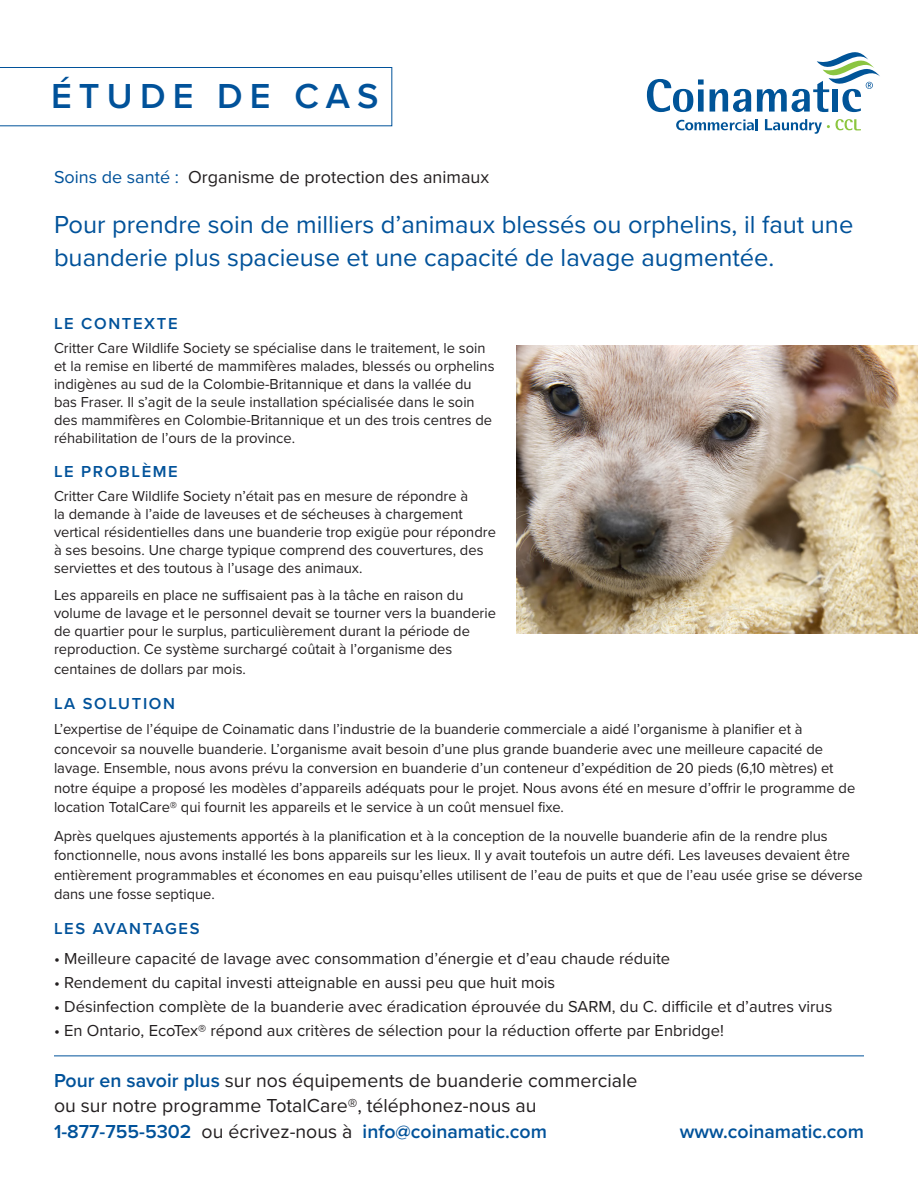
<style>
.page{position:relative;width:918px;height:1188px;background:#fff}
.page>*{position:absolute;margin:0;border:0;box-sizing:border-box;transform-origin:0 0}
.t1{font:600 36px "Proxima Nova";letter-spacing:.2em;color:#01529a}
.t2{font:25.5px/32.4px "Proxima Nova";color:#01529a}
.t3{font:19.5px/25.5px "Proxima Nova";color:#231f20}
.t4{font:600 19.5px "Proxima Nova";color:#01529a}
.t5{font:18px "Proxima Nova";color:#231f20}
.t6{font:16.5px "Proxima Nova";color:#231f20}
.t7{font:600 16.5px "Proxima Nova";letter-spacing:.1em;color:#01529a}
.t8{font:15px/18px "Proxima Nova";color:#231f20}
.s1{color:#01529a}
.s2{font-weight:600;color:#01529a}
.s3{font-weight:400;color:#231f20}
</style>
<div class="page">
<hr style="left:54px;top:1055px;width:810px;height:1px;background:#01529a">
<img style="left:516px;top:346px;width:402px;height:287px">
<svg style="left:647px;top:79px;width:57px;height:33px"></svg>
<svg style="left:710px;top:89px;width:41px;height:23px"></svg>
<svg style="left:676px;top:119px;width:82px;height:11px"></svg>
<svg style="left:836px;top:119px;width:25px;height:11px"></svg>
<svg style="left:765px;top:119px;width:65px;height:15px"></svg>
<svg style="left:757px;top:52px;width:123px;height:60px"></svg>
<svg style="left:0;top:67px;width:392px;height:59px"></svg>
<p class="t1" style="left:51px;top:69px;width:329px">ÉTUDE DE CAS</p>
<p class="t5" style="left:54px;top:163px;width:437px"><span class="s1">Soins de santé :</span> Organisme de protection des animaux</p>
<p class="t2" style="left:54px;top:207px;width:801px">Pour prendre soin de milliers d’animaux blessés ou orphelins, il faut une buanderie plus spacieuse et une capacité de lavage augmentée.</p>
<p class="t7" style="left:54px;top:311px;width:125px">LE CONTEXTE</p>
<p class="t8" style="left:54px;top:338px;width:442px">Critter Care Wildlife Society se spécialise dans le traitement, le soin et la remise en liberté de mammifères malades, blessés ou orphelins indigènes au sud de la Colombie-Britannique et dans la vallée du bas Fraser. Il s’agit de la seule installation spécialisée dans le soin des mammifères en Colombie-Britannique et un des trois centres de réhabilitation de l’ours de la province.</p>
<p class="t7" style="left:54px;top:460px;width:125px">LE PROBLÈME</p>
<p class="t8" style="left:54px;top:487px;width:443px">Critter Care Wildlife Society n’était pas en mesure de répondre à<br>la demande à l’aide de laveuses et de sécheuses à chargement vertical résidentielles dans une buanderie trop exigüe pour répondre à ses besoins. Une charge typique comprend des couvertures, des serviettes et des toutous à l’usage des animaux.</p>
<p class="t8" style="left:54px;top:586px;width:444px">Les appareils en place ne suffisaient pas à la tâche en raison du volume de lavage et le personnel devait se tourner vers la buanderie de quartier pour le surplus, particulièrement durant la période de reproduction. Ce système surchargé coûtait à l’organisme des</p>
<p class="t8" style="left:54px;top:659px;width:193px">centaines de dollars par mois.</p>
<p class="t7" style="left:54px;top:691px;width:123px">LA SOLUTION</p>
<p class="t8" style="left:54px;top:719px;width:803px;line-height:19.5px">L’expertise de l’équipe de Coinamatic dans l’industrie de la buanderie commerciale a aidé l’organisme à planifier et à concevoir sa nouvelle buanderie. L’organisme avait besoin d’une plus grande buanderie avec une meilleure capacité de lavage. Ensemble, nous avons prévu la conversion en buanderie d’un conteneur d’expédition de 20 pieds (6,10 mètres) et notre équipe a proposé les modèles d’appareils adéquats pour le projet. Nous avons été en mesure d’offrir le programme de location TotalCare® qui fournit les appareils et le service à un coût mensuel fixe.</p>
<p class="t8" style="left:54px;top:826px;width:810px;line-height:19.5px">Après quelques ajustements apportés à la planification et à la conception de la nouvelle buanderie afin de la rendre plus fonctionnelle, nous avons installé les bons appareils sur les lieux. Il y avait toutefois un autre défi. Les laveuses devaient être entièrement programmables et économes en eau puisqu’elles utilisent de l’eau de puits et que de l’eau usée grise se déverse dans une fosse septique.</p>
<p class="t7" style="left:54px;top:916px;width:147px">LES AVANTAGES</p>
<p class="t6" style="left:54px;top:946px;width:618px">• Meilleure capacité de lavage avec consommation d’énergie et d’eau chaude réduite</p>
<p class="t6" style="left:54px;top:970px;width:503px">• Rendement du capital investi atteignable en aussi peu que huit mois</p>
<p class="t6" style="left:54px;top:994px;width:780px">• Désinfection complète de la buanderie avec éradication éprouvée du SARM, du C. difficile et d’autres virus</p>
<p class="t6" style="left:54px;top:1018px;width:671px">• En Ontario, EcoTex® répond aux critères de sélection pour la réduction offerte par Enbridge!</p>
<p class="t3" style="left:54px;top:1067px;width:585px"><span class="s2">Pour en savoir plus</span> sur nos équipements de buanderie commerciale ou sur notre programme TotalCare®, téléphonez-nous au</p>
<p class="t4" style="left:54px;top:1117px;width:495px">1-877-755-5302 <span class="s3">ou écrivez-nous à</span> info@coinamatic.com</p>
<p class="t4" style="left:680px;top:1117px;width:186px">www.coinamatic.com</p>
</div>
